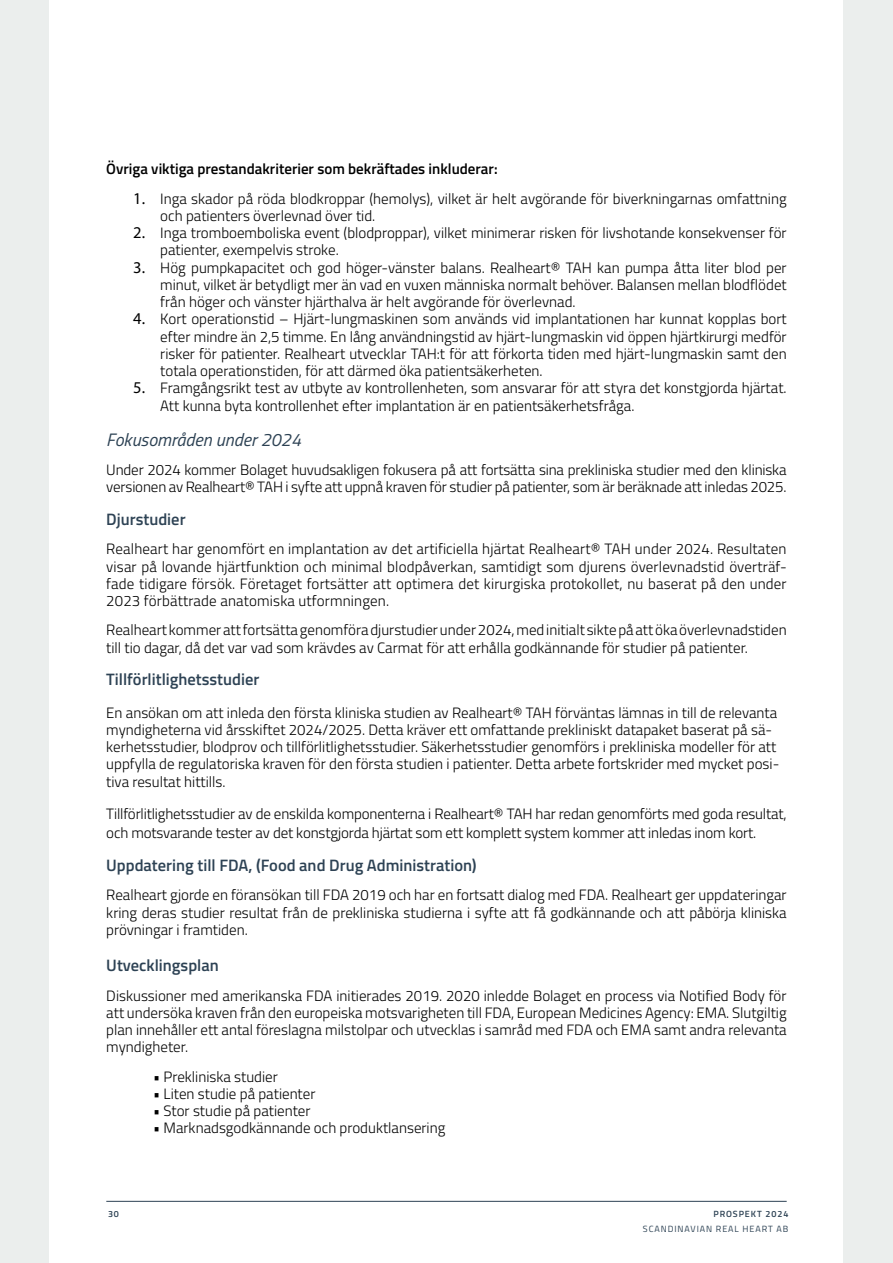
<style>
.page{position:relative;width:893px;height:1263px;background:#fff}
.page>*{position:absolute;margin:0;border:0;box-sizing:border-box;transform-origin:0 0}
.t1{font:italic 18px "Titillium Web";color:#2d4254}
.t2{font:600 16.5px "Titillium Web";color:#2d4254}
.t3{font:300 15px/17.2px "Titillium Web";color:#000}
.t4{font:600 15px "Titillium Web";color:#000}
.t5{font:9px "Titillium Web";letter-spacing:.1em;color:#2d4254}
.t6{font:600 9px "Titillium Web";letter-spacing:.1em;color:#2d4254}
.s1{font-family:"Myriad Pro";font-weight:400;font-size:16.5px}
</style>
<div class="page">
<hr style="left:106px;top:1201px;width:681px;height:1px;background:#2d4254">
<div style="left:0;top:0;width:49px;height:1263px;background:#ebeeed"></div>
<div style="left:844px;top:0;width:49px;height:1263px;background:#ebeeed"></div>
<p class="t4" style="left:106px;top:158px;width:393px">Övriga viktiga prestandakriterier som bekräftades inkluderar:</p>
<p class="t3" style="left:160px;top:189px;width:628px;text-indent:-27px"><span class="s1">1.</span> Inga skador på röda blodkroppar (hemolys), vilket är helt avgörande för biverkningarnas omfattning och patienters överlevnad över tid.</p>
<p class="t3" style="left:160px;top:224px;width:628px;text-indent:-27px"><span class="s1">2.</span> Inga tromboemboliska event (blodproppar), vilket minimerar risken för livshotande konsekvenser för patienter, exempelvis stroke.</p>
<p class="t3" style="left:160px;top:258px;width:628px;text-align:justify;text-indent:-27px"><span class="s1">3.</span> Hög pumpkapacitet och god höger-vänster balans. Realheart® TAH kan pumpa åtta liter blod per minut, vilket är betydligt mer än vad en vuxen människa normalt behöver. Balansen mellan blodflödet från höger och vänster hjärthalva är helt avgörande för överlevnad.</p>
<p class="t3" style="left:160px;top:310px;width:628px;text-align:justify;text-indent:-27px"><span class="s1">4.</span> Kort operationstid – Hjärt-lungmaskinen som används vid implantationen har kunnat kopplas bort efter mindre än 2,5 timme. En lång användningstid av hjärt-lungmaskin vid öppen hjärtkirurgi medför risker för patienter. Realheart utvecklar TAH:t för att förkorta tiden med hjärt-lungmaskin samt den totala operationstiden, för att därmed öka patientsäkerheten.</p>
<p class="t3" style="left:160px;top:378px;width:628px;line-height:17.9px;text-indent:-27px"><span class="s1">5.</span> Framgångsrikt test av utbyte av kontrollenheten, som ansvarar för att styra det konstgjorda hjärtat.<br>Att kunna byta kontrollenhet efter implantation är en patientsäkerhetsfråga.</p>
<p class="t1" style="left:106px;top:426px;width:196px">Fokusområden under 2024</p>
<p class="t3" style="left:106px;top:460px;width:682px">Under 2024 kommer Bolaget huvudsakligen fokusera på att fortsätta sina prekliniska studier med den kliniska versionen av Realheart® TAH i syfte att uppnå kraven för studier på patienter, som är beräknade att inledas 2025.</p>
<p class="t2" style="left:106px;top:507px;width:81px">Djurstudier</p>
<p class="t3" style="left:106px;top:540px;width:682px;text-align:justify">Realheart har genomfört en implantation av det artificiella hjärtat Realheart® TAH under 2024. Resultaten visar på lovande hjärtfunktion och minimal blodpåverkan, samtidigt som djurens överlevnadstid överträf&shy;fade tidigare försök. Företaget fortsätter att optimera det kirurgiska protokollet, nu baserat på den under 2023 förbättrade anatomiska utformningen.</p>
<p class="t3" style="left:106px;top:621px;width:682px">Realheart kommer att fortsätta genomföra djurstudier under 2024, med initialt sikte på att öka överlevnadstiden till tio dagar, då det var vad som krävdes av Carmat för att erhålla godkännande för studier på patienter.</p>
<p class="t2" style="left:106px;top:667px;width:155px">Tillförlitlighetsstudier</p>
<p class="t3" style="left:106px;top:703px;width:674px">En ansökan om att inleda den första kliniska studien av Realheart® TAH förväntas lämnas in till de relevanta myndigheterna vid årsskiftet 2024/2025. Detta kräver ett omfattande prekliniskt datapaket baserat på sä&shy;kerhetsstudier, blodprov och tillförlitlighetsstudier. Säkerhetsstudier genomförs i prekliniska modeller för att uppfylla de regulatoriska kraven för den första studien i patienter. Detta arbete fortskrider med mycket posi&shy;tiva resultat hittills.</p>
<p class="t3" style="left:106px;top:803px;width:682px;line-height:19.5px">Tillförlitlighetsstudier av de enskilda komponenterna i Realheart® TAH har redan genomförts med goda resultat, och motsvarande tester av det konstgjorda hjärtat som ett komplett system kommer att inledas inom kort.</p>
<p class="t2" style="left:106px;top:853px;width:372px">Uppdatering till FDA, (Food and Drug Administration)</p>
<p class="t3" style="left:106px;top:885px;width:682px;text-align:justify">Realheart gjorde en föransökan till FDA 2019 och har en fortsatt dialog med FDA. Realheart ger uppdateringar kring deras studier resultat från de prekliniska studierna i syfte att få godkännande och att påbörja kliniska prövningar i framtiden.</p>
<p class="t2" style="left:106px;top:953px;width:114px">Utvecklingsplan</p>
<p class="t3" style="left:106px;top:986px;width:682px;text-align:justify">Diskussioner med amerikanska FDA initierades 2019. 2020 inledde Bolaget en process via Notified Body för att undersöka kraven från den europeiska motsvarigheten till FDA, European Medicines Agency: EMA. Slutgiltig plan innehåller ett antal föreslagna milstolpar och utvecklas i samråd med FDA och EMA samt andra relevanta myndigheter.</p>
<p class="t3" style="left:153px;top:1067px;width:126px">• Prekliniska studier</p>
<p class="t3" style="left:153px;top:1084px;width:164px">• Liten studie på patienter</p>
<p class="t3" style="left:153px;top:1101px;width:159px">• Stor studie på patienter</p>
<p class="t3" style="left:153px;top:1119px;width:294px">• Marknadsgodkännande och produktlansering</p>
<p class="t6" style="left:108px;top:1207px;width:12px">30</p>
<p class="t6" style="left:713px;top:1207px;width:76px">PROSPEKT 2024</p>
<p class="t5" style="left:643px;top:1222px;width:147px">SCANDINAVIAN REAL HEART AB</p>
</div>
